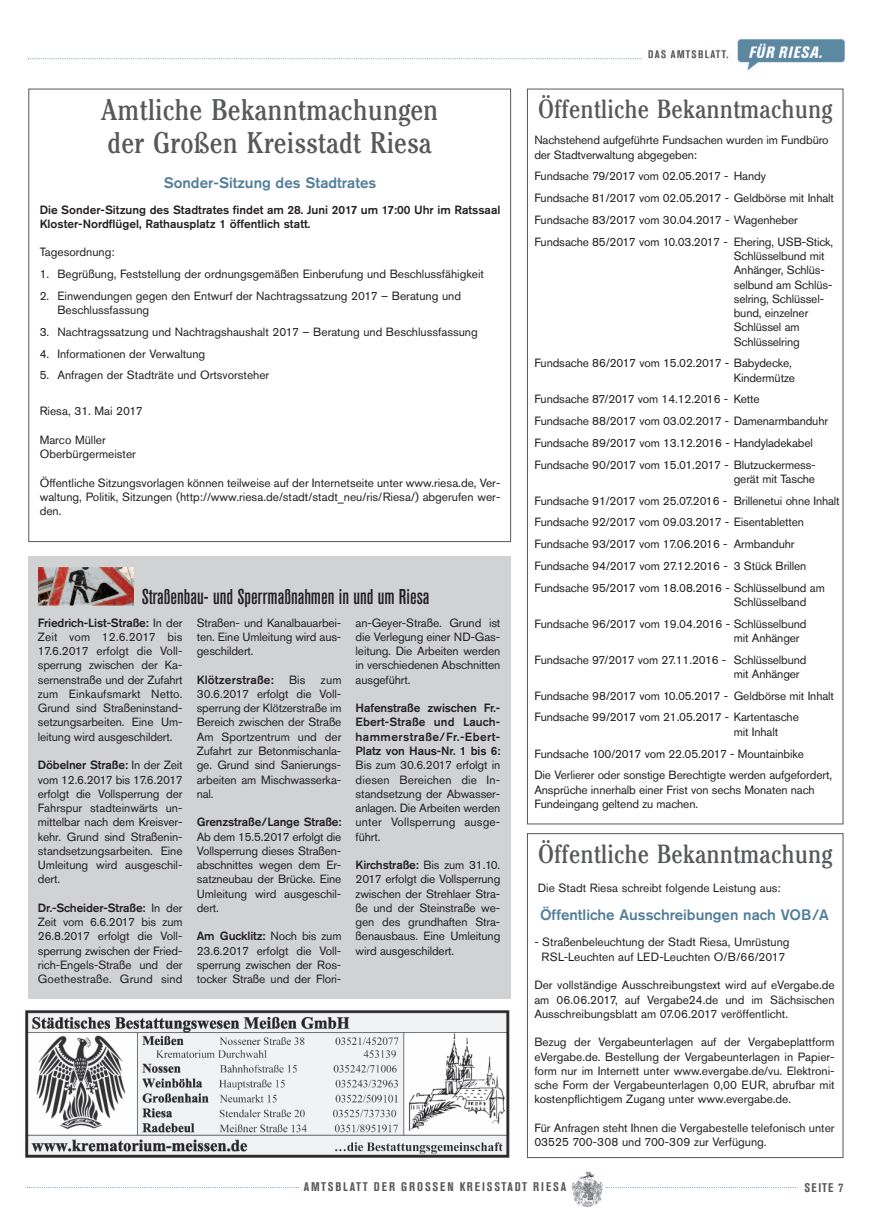
<style>
.page{position:relative;width:886px;height:1223px;background:#fff}
.page>*{position:absolute;margin:0;border:0;box-sizing:border-box;transform-origin:0 0}
.t1{font:31.25px/32.5px "Cheltenham EFOP Book Con";color:#57585a}
.t2{font:27.5px "Cheltenham EFOP Book Con";color:#57585a}
.t3{font:500 condensed 21.25px "Akzidenz Grotesk Std";color:#231f20}
.t4{font:500 15px "Akzidenz Grotesk Std";color:#517d99}
.t5{font:700 condensed 12.5px "Akzidenz Grotesk Std";letter-spacing:.14em;color:#57585a}
.t6{font:11.88px/14.2px "Akzidenz Grotesk Std";letter-spacing:-.01em;color:#231f20;text-align:justify}
.t7{font:500 11.88px/14.2px "Akzidenz Grotesk Std";color:#231f20}
.s1{font-weight:500}
</style>
<div class="page">
<svg style="left:27px;top:1187px;width:272px;height:1px"></svg>
<svg style="left:605px;top:1187px;width:191px;height:1px"></svg>
<img style="left:571px;top:1171px;width:32px;height:35px">
<svg style="left:28px;top:58px;width:613px;height:1px"></svg>
<img style="left:648px;top:38px;width:199px;height:33px">
<div style="left:28px;top:555px;width:483px;height:443px;background:#d1d2d4"></div>
<img style="left:39px;top:567px;width:95px;height:38px">
<img style="left:25px;top:1010px;width:485px;height:148px">
<div style="left:527px;top:833px;width:316px;height:325px;border:1px solid #57585a"></div>
<h1 class="t1" style="left:101px;top:97px;width:339px">Amtliche Bekanntmachungen der Großen Kreisstadt Riesa</h1>
<p class="t4" style="left:164px;top:174px;width:214px">Sonder-Sitzung des Stadtrates</p>
<p class="t7" style="left:40px;top:202px;width:462px">Die Sonder-Sitzung des Stadtrates findet am 28. Juni 2017 um 17:00 Uhr im Ratssaal<br>Kloster-Nordflügel, Rathausplatz 1 öffentlich statt.</p>
<p class="t6" style="left:40px;top:245px;width:76px">Tagesordnung:</p>
<p class="t6" style="left:40px;top:267px;width:446px">1. Begrüßung, Feststellung der ordnungsgemäßen Einberufung und Beschlussfähigkeit</p>
<p class="t6" style="left:57px;top:288px;width:405px;text-indent:-18px">2. Einwendungen gegen den Entwurf der Nachtragssatzung 2017 – Beratung und<br>Beschlussfassung</p>
<p class="t6" style="left:40px;top:324px;width:440px">3. Nachtragssatzung und Nachtragshaushalt 2017 – Beratung und Beschlussfassung</p>
<p class="t6" style="left:40px;top:346px;width:167px">4. Informationen der Verwaltung</p>
<p class="t6" style="left:40px;top:368px;width:231px">5. Anfragen der Stadträte und Ortsvorsteher</p>
<p class="t6" style="left:40px;top:404px;width:105px">Riesa, 31. Mai 2017</p>
<p class="t6" style="left:40px;top:432px;width:98px">Marco Müller<br>Oberbürgermeister</p>
<p class="t6" style="left:40px;top:475px;width:462px">Öffentliche Sitzungsvorlagen können teilweise auf der Internetseite unter www.riesa.de, Ver&shy;waltung, Politik, Sitzungen (http://www.riesa.de/stadt/stadt_neu/ris/Riesa/) abgerufen wer&shy;den.</p>
<h3 class="t3" style="left:142px;top:584px;width:289px">Straßenbau- und Sperrmaßnahmen in und um Riesa</h3>
<p class="t6" style="left:38px;top:615px;width:146px"><span class="s1">Friedrich-List-Straße:</span> In der Zeit vom 12.6.2017 bis 17.6.2017 erfolgt die Voll&shy;sperrung zwischen der Ka&shy;sernenstraße und der Zufahrt zum Einkaufsmarkt Netto.<br>Grund sind Straßeninstand&shy;setzungsarbeiten. Eine Um&shy;leitung wird ausgeschildert.</p>
<p class="t6" style="left:38px;top:758px;width:146px"><span class="s1">Döbelner Straße:</span> In der Zeit vom 12.6.2017 bis 17.6.2017 erfolgt die Vollsperrung der Fahrspur stadteinwärts un&shy;mittelbar nach dem Kreisver&shy;kehr. Grund sind Straßenin&shy;standsetzungsarbeiten. Eine Umleitung wird ausgeschil&shy;dert.</p>
<p class="t6" style="left:38px;top:900px;width:146px"><span class="s1">Dr.-Scheider-Straße:</span> In der Zeit vom 6.6.2017 bis zum 26.8.2017 erfolgt die Voll&shy;sperrung zwischen der Fried&shy;rich-Engels-Straße und der Goethestraße. Grund sind</p>
<p class="t6" style="left:197px;top:615px;width:146px">Straßen- und Kanalbauarbei&shy;ten. Eine Umleitung wird aus&shy;geschildert.</p>
<p class="t7" style="left:197px;top:672px;width:78px">Klötzerstraße:</p>
<p class="t6" style="left:289px;top:672px;width:18px">Bis</p>
<p class="t6" style="left:197px;top:672px;width:146px;text-indent:124px">zum 30.6.2017 erfolgt die Voll&shy;sperrung der Klötzerstraße im Bereich zwischen der Straße Am Sportzentrum und der Zufahrt zur Betonmischanla&shy;ge. Grund sind Sanierungs&shy;arbeiten am Mischwasserka&shy;nal.</p>
<p class="t7" style="left:197px;top:814px;width:146px">Grenzstraße/Lange Straße:</p>
<p class="t6" style="left:197px;top:829px;width:146px">Ab dem 15.5.2017 erfolgt die Vollsperrung dieses Straßen&shy;abschnittes wegen dem Er&shy;satzneubau der Brücke. Eine Umleitung wird ausgeschil&shy;dert.</p>
<p class="t6" style="left:197px;top:929px;width:146px"><span class="s1">Am Gucklitz:</span> Noch bis zum 23.6.2017 erfolgt die Voll&shy;sperrung zwischen der Ros&shy;tocker Straße und der Flori-</p>
<p class="t6" style="left:356px;top:615px;width:146px">an-Geyer-Straße. Grund ist die Verlegung einer ND-Gas&shy;leitung. Die Arbeiten werden in verschiedenen Abschnitten ausgeführt.</p>
<p class="t7" style="left:356px;top:700px;width:146px;text-align:justify">Hafenstraße zwischen Fr.- Ebert-Straße und Lauch&shy;hammerstraße/Fr.-Ebert-Platz von Haus-Nr. 1 bis 6:</p>
<p class="t6" style="left:356px;top:758px;width:146px">Bis zum 30.6.2017 erfolgt in diesen Bereichen die In&shy;standsetzung der Abwasser&shy;anlagen. Die Arbeiten werden unter Vollsperrung ausge&shy;führt.</p>
<p class="t6" style="left:356px;top:857px;width:146px"><span class="s1">Kirchstraße:</span> Bis zum 31.10.<br>2017 erfolgt die Vollsperrung zwischen der Strehlaer Stra&shy;ße und der Steinstraße we&shy;gen des grundhaften Stra&shy;ßenausbaus. Eine Umleitung wird ausgeschildert.</p>
<h2 class="t2" style="left:538px;top:100px;width:295px">Öffentliche Bekanntmachung</h2>
<p class="t6" style="left:534px;top:133px;width:296px">Nachstehend aufgeführte Fundsachen wurden im Fundbüro der Stadtverwaltung abgegeben:</p>
<p class="t6" style="left:534px;top:165px;width:301px;line-height:21.8px;text-align:left">Fundsache 79/2017 vom 02.05.2017 - Handy<br>Fundsache 81/2017 vom 02.05.2017 - Geldbörse mit Inhalt Fundsache 83/2017 vom 30.04.2017 - Wagenheber Fundsache 85/2017 vom 10.03.2017 - Ehering, USB-Stick,</p>
<p class="t6" style="left:734px;top:249px;width:100px;text-align:left">Schlüsselbund mit<br>Anhänger, Schlüs&shy;selbund am Schlüs&shy;selring, Schlüssel&shy;bund, einzelner<br>Schlüssel am<br>Schlüsselring</p>
<p class="t6" style="left:534px;top:356px;width:262px;text-align:right">Fundsache 86/2017 vom 15.02.2017 - Babydecke,<br>Kindermütze</p>
<p class="t6" style="left:534px;top:388px;width:295px;line-height:21.8px;text-align:left">Fundsache 87/2017 vom 14.12.2016 - Kette<br>Fundsache 88/2017 vom 03.02.2017 - Damenarmbanduhr Fundsache 89/2017 vom 13.12.2016 - Handyladekabel Fundsache 90/2017 vom 15.01.2017 - Blutzuckermess-</p>
<p class="t6" style="left:534px;top:468px;width:307px;line-height:21.8px;text-align:left;text-indent:199px">gerät mit Tasche Fundsache 91/2017 vom 25.07.2016 - Brillenetui ohne Inhalt Fundsache 92/2017 vom 09.03.2017 - Eisentabletten Fundsache 93/2017 vom 17.06.2016 - Armbanduhr Fundsache 94/2017 vom 27.12.2016 - 3 Stück Brillen Fundsache 95/2017 vom 18.08.2016 - Schlüsselbund am</p>
<p class="t6" style="left:534px;top:591px;width:274px;line-height:21.8px;text-align:right">Schlüsselband<br>Fundsache 96/2017 vom 19.04.2016 - Schlüsselbund</p>
<p class="t6" style="left:534px;top:627px;width:274px;line-height:21.8px;text-indent:199px">mit Anhänger<br>Fundsache 97/2017 vom 27.11.2016 - Schlüsselbund</p>
<p class="t6" style="left:534px;top:663px;width:301px;line-height:21.8px;text-align:left;text-indent:199px">mit Anhänger<br>Fundsache 98/2017 vom 10.05.2017 - Geldbörse mit Inhalt<br>Fundsache 99/2017 vom 21.05.2017 - Kartentasche</p>
<p class="t6" style="left:534px;top:720px;width:299px;line-height:21.8px;text-align:left;text-indent:199px">mit Inhalt<br>Fundsache 100/2017 vom 22.05.2017 - Mountainbike<br>Die Verlierer oder sonstige Berechtigte werden aufgefordert,</p>
<p class="t6" style="left:534px;top:782px;width:282px">Ansprüche innerhalb einer Frist von sechs Monaten nach<br>Fundeingang geltend zu machen.</p>
<h2 class="t2" style="left:538px;top:844px;width:295px">Öffentliche Bekanntmachung</h2>
<p class="t6" style="left:538px;top:880px;width:244px">Die Stadt Riesa schreibt folgende Leistung aus:</p>
<p class="t4" style="left:540px;top:906px;width:290px">Öffentliche Ausschreibungen nach VOB/A</p>
<p class="t6" style="left:534px;top:935px;width:257px;text-align:center">- Straßenbeleuchtung der Stadt Riesa, Umrüstung<br>RSL-Leuchten auf LED-Leuchten O/B/66/2017</p>
<p class="t6" style="left:534px;top:977px;width:302px">Der vollständige Ausschreibungstext wird auf eVergabe.de am 06.06.2017, auf Vergabe24.de und im Sächsischen Ausschreibungsblatt am 07.06.2017 veröffentlicht.</p>
<p class="t6" style="left:534px;top:1034px;width:302px">Bezug der Vergabeunterlagen auf der Vergabeplattform eVergabe.de. Bestellung der Vergabeunterlagen in Papier&shy;form nur im Internett unter www.evergabe.de/vu. Elektroni&shy;sche Form der Vergabeunterlagen 0,00 EUR, abrufbar mit kostenpflichtigem Zugang unter www.evergabe.de.</p>
<p class="t6" style="left:534px;top:1120px;width:302px">Für Anfragen steht Ihnen die Vergabestelle telefonisch unter<br>03525 700-308 und 700-309 zur Verfügung.</p>
<p class="t5" style="left:304px;top:1179px;width:264px">AMTSBLATT DER GROSSEN KREISSTADT RIESA</p>
<p class="t5" style="left:804px;top:1180px;width:40px">SEITE 7</p>
</div>
